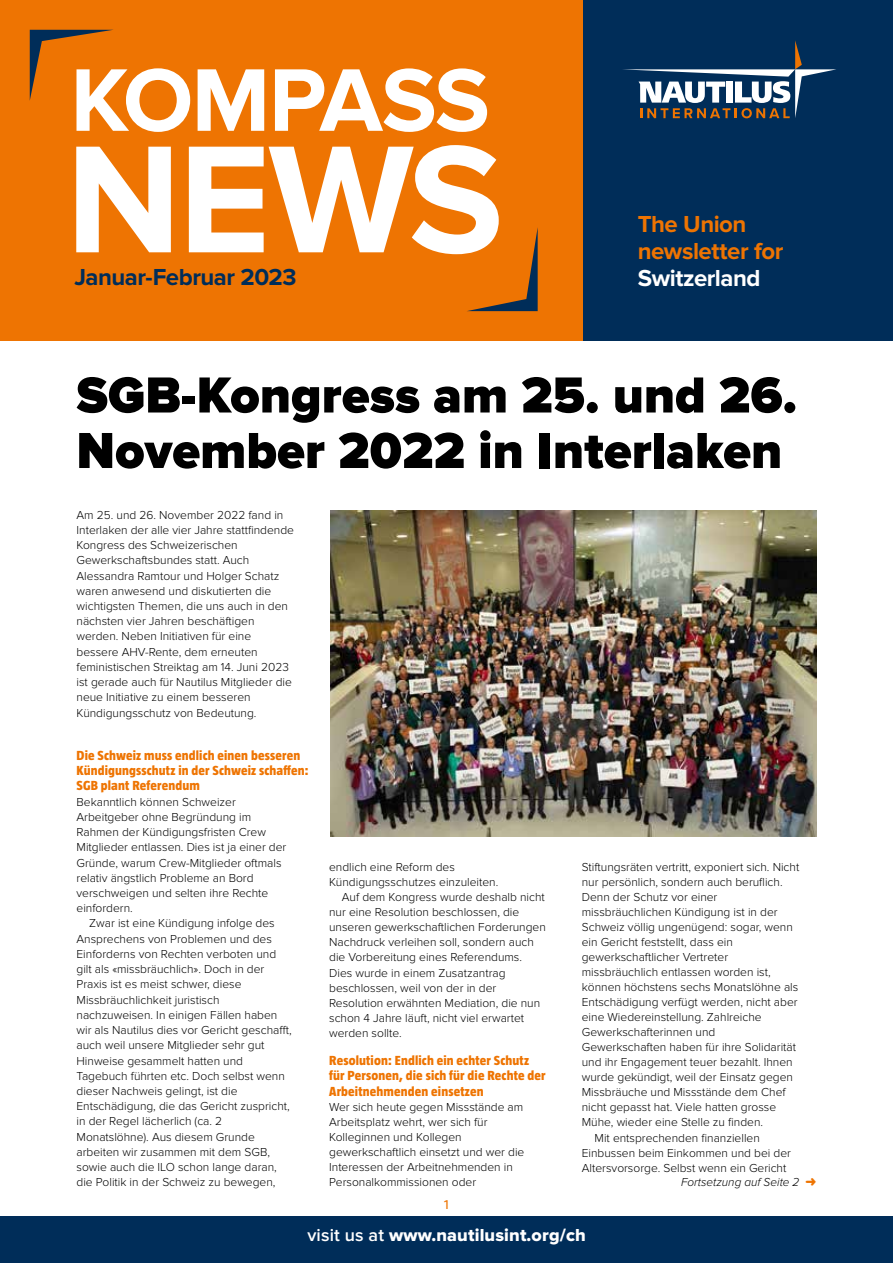
<style>
.page{position:relative;width:893px;height:1263px;background:#fff}
.page>*{position:absolute;margin:0;border:0;box-sizing:border-box;transform-origin:0 0}
.t1{font:700 158.4px "Proxima Nova";color:#fff}
.t2{font:700 92.1px "Proxima Nova";letter-spacing:-.02em;color:#fff}
.t3{font:900 52.5px/55.5px "Proxima Nova";color:#000}
.t4{font:700 24px/27px "Proxima Nova";letter-spacing:-.02em;color:#ee7402}
.t5{font:700 24px "Proxima Nova";letter-spacing:-.02em;color:#002d59}
.t6{font:700 24px "Proxima Nova";letter-spacing:-.02em;color:#fff}
.t7{font:18px "Proxima Nova Extrabld";letter-spacing:.01em;color:#fff}
.t8{font:800 13.5px/15.3px "Taz";letter-spacing:.01em;color:#ee7402}
.t9{font:13.5px "Taz";color:#ee7402}
.t10{font:300 12px/15.3px "Proxima Nova";color:#000}
.t11{font:italic 300 12px "Proxima Nova";color:#000}
.s1{color:#ee7402}
.s2{font-family:"Proxima Nova";font-weight:600}
</style>
<div class="page">
<div style="left:583px;top:0;width:310px;height:340px;background:#002d59"></div>
<div style="left:0;top:0;width:583px;height:340px;background:#ee7402"></div>
<div style="left:0;top:1216px;width:893px;height:47px;background:#002d59"></div>
<svg style="left:623px;top:40px;width:213px;height:78px"></svg>
<svg style="left:30px;top:30px;width:82px;height:69px"></svg>
<svg style="left:467px;top:227px;width:71px;height:84px"></svg>
<img style="left:330px;top:511px;width:486px;height:325px">
<h2 class="t2" style="left:70px;top:47px;width:421px">KOMPASS</h2>
<h1 class="t1" style="left:66px;top:108px;width:439px">NEWS</h1>
<h3 class="t5" style="left:74px;top:263px;width:224px">Januar-Februar 2023</h3>
<h3 class="t4" style="left:638px;top:211px;width:147px">The Union newsletter for</h3>
<h3 class="t6" style="left:638px;top:264px;width:124px">Switzerland</h3>
<h3 class="t3" style="left:76px;top:369px;width:722px">SGB-Kongress am 25. und 26.<br>November 2022 in Interlaken</h3>
<p class="t10" style="left:77px;top:507px;width:219px">Am 25. und 26. November 2022 fand in Interlaken der alle vier Jahre stattfindende Kongress des Schweizerischen Gewerkschaftsbundes statt. Auch Alessandra Ramtour und Holger Schatz waren anwesend und diskutierten die wichtigsten Themen, die uns auch in den nächsten vier Jahren beschäftigen werden. Neben Initiativen für eine bessere AHV-Rente, dem erneuten feministischen Streiktag am 14. Juni 2023 ist gerade auch für Nautilus Mitglieder die neue Initiative zu einem besseren Kündigungsschutz von Bedeutung.</p>
<p class="t8" style="left:77px;top:747px;width:234px">Die Schweiz muss endlich einen besseren<br>Kündigungsschutz in der Schweiz schaffen:<br>SGB plant Referendum</p>
<p class="t10" style="left:77px;top:794px;width:211px">Bekanntlich können Schweizer Arbeitgeber ohne Begründung im Rahmen der Kündigungsfristen Crew Mitglieder entlassen. Dies ist ja einer der Gründe, warum Crew-Mitglieder oftmals relativ ängstlich Probleme an Bord verschweigen und selten ihre Rechte einfordern.</p>
<p class="t10" style="left:77px;top:916px;width:217px;text-indent:13px">Zwar ist eine Kündigung infolge des Ansprechens von Problemen und des Einforderns von Rechten verboten und gilt als «missbräuchlich». Doch in der Praxis ist es meist schwer, diese Missbräuchlichkeit juristisch nachzuweisen. In einigen Fällen haben wir als Nautilus dies vor Gericht geschafft, auch weil unsere Mitglieder sehr gut Hinweise gesammelt hatten und Tagebuch führten etc. Doch selbst wenn dieser Nachweis gelingt, ist die Entschädigung, die das Gericht zuspricht, in der Regel lächerlich (ca. 2<br>Monatslöhne). Aus diesem Grunde arbeiten wir zusammen mit dem SGB, sowie auch die ILO schon lange daran, die Politik in der Schweiz zu bewegen,</p>
<p class="t10" style="left:329px;top:859px;width:127px">endlich eine Reform des</p>
<p class="t10" style="left:329px;top:874px;width:171px">Kündigungsschutzes einzuleiten.</p>
<p class="t10" style="left:342px;top:889px;width:204px">Auf dem Kongress wurde deshalb nicht</p>
<p class="t10" style="left:329px;top:904px;width:192px">nur eine Resolution beschlossen, die</p>
<p class="t10" style="left:329px;top:920px;width:218px">unseren gewerkschaftlichen Forderungen</p>
<p class="t10" style="left:329px;top:935px;width:206px">Nachdruck verleihen soll, sondern auch</p>
<p class="t10" style="left:329px;top:950px;width:194px">die Vorbereitung eines Referendums.</p>
<p class="t10" style="left:329px;top:965px;width:178px">Dies wurde in einem Zusatzantrag</p>
<p class="t10" style="left:329px;top:980px;width:169px">beschlossen, weil von der in der</p>
<p class="t10" style="left:329px;top:995px;width:213px">Resolution erwähnten Mediation, die nun</p>
<p class="t10" style="left:329px;top:1010px;width:196px">schon 4 Jahre läuft, nicht viel erwartet</p>
<p class="t10" style="left:329px;top:1026px;width:74px">werden sollte.</p>
<p class="t8" style="left:329px;top:1053px;width:218px">Resolution: Endlich ein echter Schutz für Personen, die sich für die Rechte der<br>Arbeitnehmenden einsetzen</p>
<p class="t10" style="left:329px;top:1099px;width:197px">Wer sich heute gegen Missstände am<br>Arbeitsplatz wehrt, wer sich für<br>Kolleginnen und Kollegen gewerkschaftlich einsetzt und wer die<br>Interessen der Arbeitnehmenden in<br>Personalkommissionen oder</p>
<p class="t9" style="left:444px;top:1196px;width:6px">1</p>
<p class="t10" style="left:582px;top:859px;width:219px">Stiftungsräten vertritt, exponiert sich. Nicht</p>
<p class="t10" style="left:582px;top:874px;width:202px">nur persönlich, sondern auch beruflich.</p>
<p class="t10" style="left:582px;top:889px;width:137px">Denn der Schutz vor einer</p>
<p class="t10" style="left:582px;top:904px;width:197px">missbräuchlichen Kündigung ist in der</p>
<p class="t10" style="left:582px;top:919px;width:213px">Schweiz völlig ungenügend: sogar, wenn</p>
<p class="t10" style="left:582px;top:934px;width:153px">ein Gericht feststellt, dass ein</p>
<p class="t10" style="left:582px;top:949px;width:148px">gewerkschaftlicher Vertreter</p>
<p class="t10" style="left:582px;top:964px;width:190px">missbräuchlich entlassen worden ist,</p>
<p class="t10" style="left:582px;top:979px;width:218px">können höchstens sechs Monatslöhne als</p>
<p class="t10" style="left:582px;top:994px;width:217px">Entschädigung verfügt werden, nicht aber</p>
<p class="t10" style="left:582px;top:1010px;width:181px">eine Wiedereinstellung. Zahlreiche</p>
<p class="t10" style="left:582px;top:1025px;width:135px">Gewerkschafterinnen und</p>
<p class="t10" style="left:582px;top:1040px;width:216px">Gewerkschaften haben für ihre Solidarität</p>
<p class="t10" style="left:582px;top:1055px;width:212px">und ihr Engagement teuer bezahlt. Ihnen</p>
<p class="t10" style="left:582px;top:1070px;width:213px">wurde gekündigt, weil der Einsatz gegen</p>
<p class="t10" style="left:582px;top:1085px;width:205px">Missbräuche und Missstände dem Chef</p>
<p class="t10" style="left:582px;top:1100px;width:196px">nicht gepasst hat. Viele hatten grosse</p>
<p class="t10" style="left:582px;top:1115px;width:183px">Mühe, wieder eine Stelle zu finden.</p>
<p class="t10" style="left:595px;top:1130px;width:167px">Mit entsprechenden finanziellen</p>
<p class="t10" style="left:582px;top:1145px;width:211px">Einbussen beim Einkommen und bei der</p>
<p class="t10" style="left:582px;top:1160px;width:206px">Altersvorsorge. Selbst wenn ein Gericht</p>
<p class="t11" style="left:681px;top:1176px;width:137px">Fortsetzung auf Seite 2 <span class="s1">➜</span></p>
<h3 class="t7" style="left:307px;top:1224px;width:280px"><span class="s2">visit us at</span> www.nautilusint.org/ch</h3>
</div>
